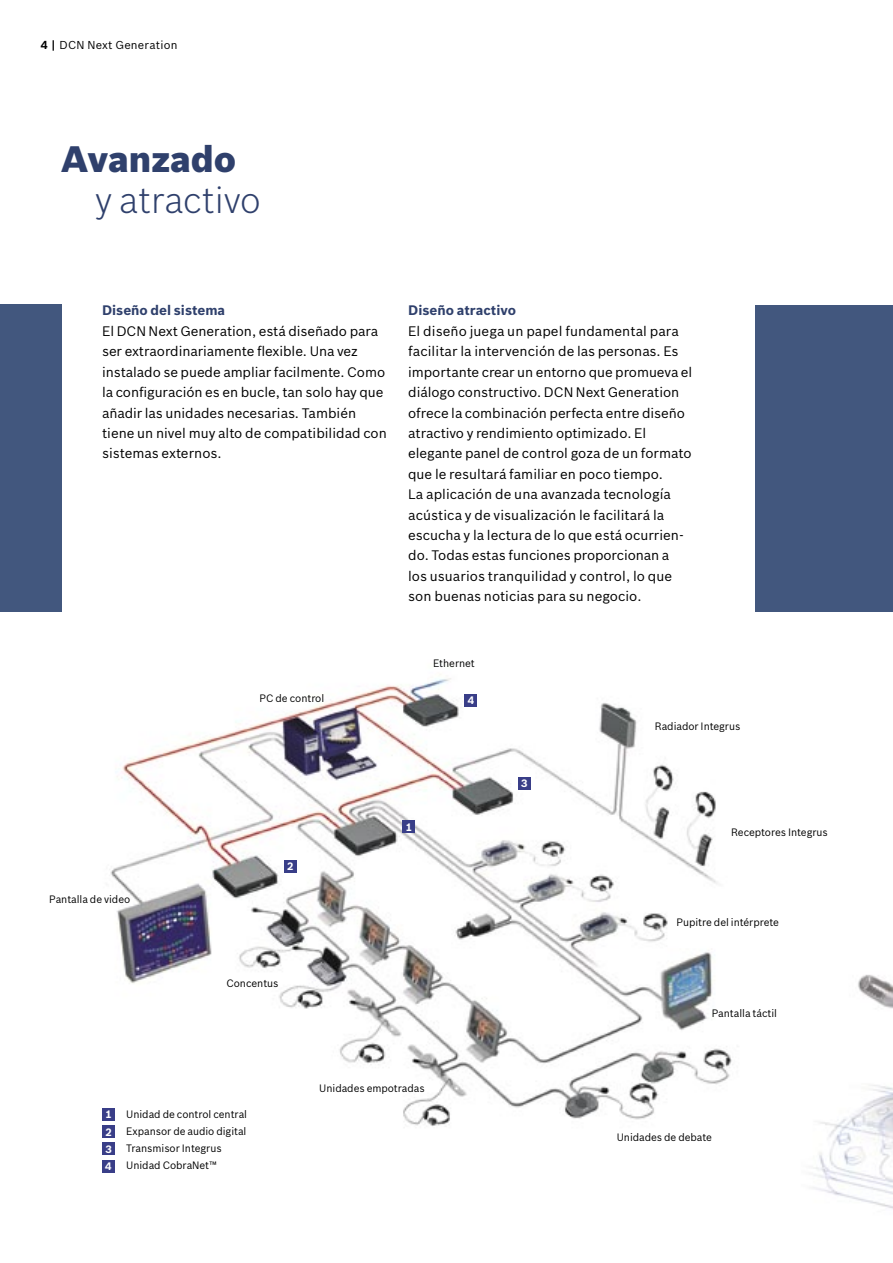
<style>
.page{position:relative;width:893px;height:1263px;background:#fff}
.page>*{position:absolute;margin:0;border:0;box-sizing:border-box;transform-origin:0 0}
.t1{font:300 36px "Bosch Sans";color:#2f406c}
.t2{font:900 36px "Bosch Sans";color:#2f406c}
.t3{font:13.5px/20.4px "Bosch Sans";letter-spacing:-.005em;color:#000}
.t4{font:700 13.5px "Bosch Sans";color:#2f406c}
.t5{font:11.25px "Bosch Sans";letter-spacing:.02em;color:#000}
.t6{font:10.5px/17.1px "Bosch Sans";letter-spacing:-.005em;color:#000}
.t7{font:700 10.5px/17.5px "Bosch Sans";color:#fff}
.s1{font-weight:700}
</style>
<div class="page">
<div style="left:755px;top:306px;width:138px;height:306px;background:#42577e"></div>
<img style="left:813px;top:974px;width:80px;height:235px">
<img style="left:102px;top:678px;width:630px;height:495px">
<div style="left:0;top:304px;width:61px;height:308px;background:#42577e"></div>
<div style="left:102px;top:1142px;width:13px;height:13px;background:#393e88"></div>
<div style="left:102px;top:1108px;width:13px;height:12px;background:#393e88"></div>
<div style="left:102px;top:1125px;width:13px;height:13px;background:#393e88"></div>
<div style="left:402px;top:820px;width:13px;height:13px;background:#393e88"></div>
<div style="left:284px;top:860px;width:13px;height:12px;background:#393e88"></div>
<div style="left:518px;top:777px;width:13px;height:13px;background:#393e88"></div>
<div style="left:102px;top:1160px;width:13px;height:12px;background:#393e88"></div>
<div style="left:465px;top:694px;width:12px;height:13px;background:#393e88"></div>
<p class="t5" style="left:41px;top:38px;width:138px"><span class="s1">4 |</span> DCN Next Generation</p>
<h1 class="t2" style="left:61px;top:137px;width:176px">Avanzado</h1>
<h1 class="t1" style="left:95px;top:178px;width:167px">y atractivo</h1>
<p class="t4" style="left:102px;top:302px;width:125px">Diseño del sistema</p>
<p class="t3" style="left:102px;top:320px;width:286px">El DCN Next Generation, está diseñado para ser extraordinariamente flexible. Una vez instalado se puede ampliar facilmente. Como la configuración es en bucle, tan solo hay que añadir las unidades necesarias. También tiene un nivel muy alto de compatibilidad con sistemas externos.</p>
<p class="t4" style="left:408px;top:302px;width:109px">Diseño atractivo</p>
<p class="t3" style="left:408px;top:320px;width:286px">El diseño juega un papel fundamental para facilitar la intervención de las personas. Es importante crear un entorno que promueva el diálogo constructivo. DCN Next Generation ofrece la combinación perfecta entre diseño atractivo y rendimiento optimizado. El elegante panel de control goza de un formato que le resultará familiar en poco tiempo.<br>La aplicación de una avanzada tecnología acústica y de visualización le facilitará la escucha y la lectura de lo que está ocurrien&shy;do. Todas estas funciones proporcionan a<br>los usuarios tranquilidad y control, lo que son buenas noticias para su negocio.</p>
<p class="t6" style="left:49px;top:891px;width:83px">Pantalla de video</p>
<p class="t6" style="left:260px;top:690px;width:66px">PC de control</p>
<p class="t7" style="left:287px;top:857px;width:8px">2</p>
<p class="t6" style="left:226px;top:974px;width:54px">Concentus</p>
<p class="t6" style="left:433px;top:654px;width:43px">Ethernet</p>
<p class="t7" style="left:468px;top:691px;width:8px">4</p>
<p class="t7" style="left:406px;top:818px;width:8px">1</p>
<p class="t7" style="left:521px;top:775px;width:8px">3</p>
<p class="t6" style="left:655px;top:718px;width:87px">Radiador Integrus</p>
<p class="t6" style="left:731px;top:823px;width:98px">Receptores Integrus</p>
<p class="t6" style="left:676px;top:913px;width:104px">Pupitre del intérprete</p>
<p class="t6" style="left:712px;top:1005px;width:67px">Pantalla táctil</p>
<p class="t7" style="left:105px;top:1105px;width:8px">1<br>2</p>
<p class="t7" style="left:105px;top:1140px;width:8px">3</p>
<p class="t7" style="left:105px;top:1157px;width:8px">4</p>
<p class="t6" style="left:126px;top:1105px;width:122px">Unidad de control central<br>Expansor de audio digital<br>Transmisor Integrus<br>Unidad CobraNet™</p>
<p class="t6" style="left:319px;top:1079px;width:107px">Unidades empotradas</p>
<p class="t6" style="left:617px;top:1128px;width:97px">Unidades de debate</p>
</div>
